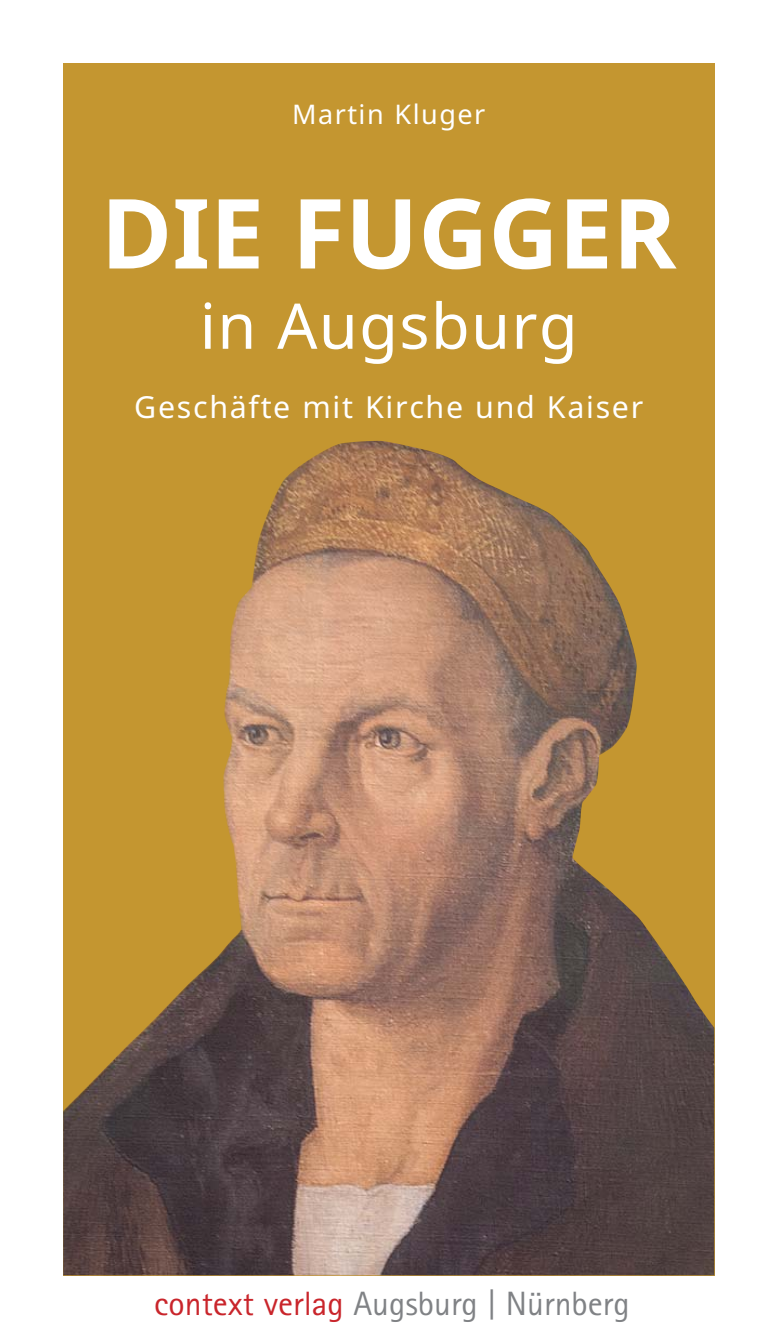
<style>
.page{position:relative;width:766px;height:1340px;background:#fff}
.page>*{position:absolute;margin:0;border:0;box-sizing:border-box;transform-origin:0 0}
.t1{font:700 96.75px "Noto Sans";color:#fff}
.t2{font:63px "Noto Sans";letter-spacing:.02em;color:#fff}
.t3{font:33.75px "Rotis Sans Serif";color:#808285}
.t4{font:30.38px "Noto Sans";letter-spacing:.055em;color:#fff}
.t5{font:27px "Noto Sans";letter-spacing:.055em;color:#fff}
.s1{color:#c9252b}
</style>
<div class="page">
<div style="left:63px;top:63px;width:651px;height:1212px;background:#c49630"></div>
<img style="left:63px;top:441px;width:651px;height:834px">
<p class="t5" style="left:292px;top:103px;width:195px">Martin Kluger</p>
<h1 class="t1" style="left:101px;top:195px;width:577px">DIE FUGGER</h1>
<h2 class="t2" style="left:200px;top:301px;width:379px">in Augsburg</h2>
<p class="t4" style="left:134px;top:395px;width:510px">Geschäfte mit Kirche und Kaiser</p>
<p class="t3" style="left:154px;top:1291px;width:477px"><span class="s1">context verlag</span> Augsburg | Nürnberg</p>
</div>
